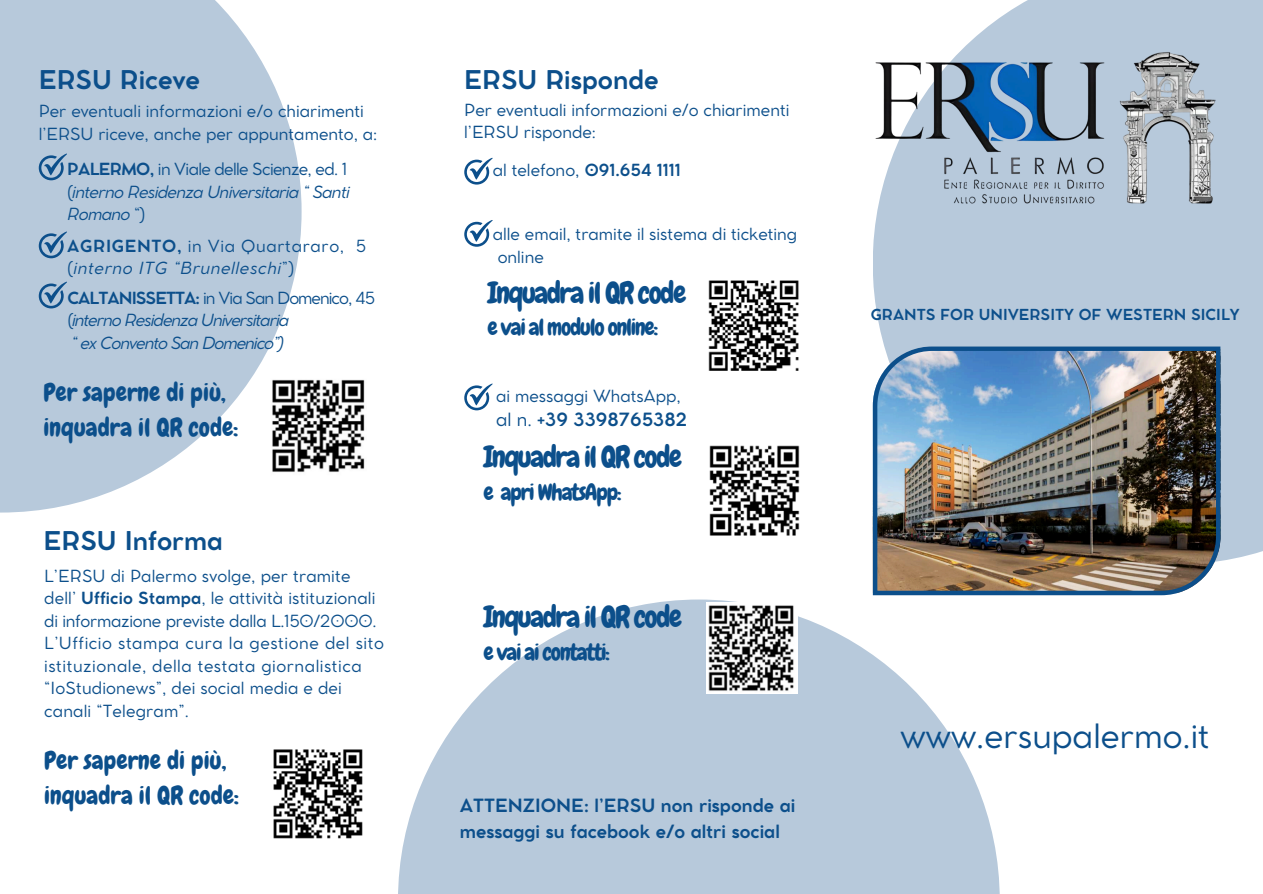
<style>
.page{position:relative;width:1263px;height:894px;background:#fff}
.page>*{position:absolute;margin:0;border:0;box-sizing:border-box;transform-origin:0 0}
.t1{font:33px "Cocomat Pro";color:#0c4f8b}
.t2{font:29.55px "Chewy";letter-spacing:-.055em;color:#0c4f8b}
.t3{font:700 25.5px "Cocomat Pro";color:#0c4f8b}
.t4{font:25.05px/34.8px "Chewy";color:#0c4f8b}
.t5{font:22.95px "Chewy";letter-spacing:-.055em;color:#0c4f8b}
.t6{font:700 18px/25.8px "Cocomat Pro";color:#0c4f8b}
.t7{font:16.5px/22.5px "Cocomat Pro";color:#0c4f8b}
.t8{font:italic 16.5px/22.5px "Cocomat Pro";letter-spacing:-.06em;color:#0c4f8b}
.t9{font:italic 16.5px/22.5px "Cocomat Pro";letter-spacing:-.04em;color:#0c4f8b}
.t10{font:italic 16.5px/22.5px "Cocomat Pro";letter-spacing:.04em;color:#0c4f8b}
.t11{font:700 15px "Cocomat Pro";color:#0c4f8b}
.s1{font-weight:700;font-style:normal}
.s2{font-style:normal}
.s3{font-weight:700}
.s4{font-weight:400}
</style>
<div class="page">
<svg style="left:873px;top:0;width:390px;height:561px;background:#bcd"></svg>
<img style="left:873px;top:50px;width:359px;height:157px">
<img style="left:873px;top:346px;width:347px;height:249px">
<svg style="left:398px;top:599px;width:602px;height:294px;fill:#b7c9db"></svg>
<svg style="left:464px;top:220px;width:28px;height:27px"></svg>
<svg style="left:464px;top:383px;width:28px;height:27px"></svg>
<svg style="left:464px;top:158px;width:28px;height:26px"></svg>
<svg style="left:0;top:0;width:302px;height:512px;background:#c1d0e0"></svg>
<svg style="left:39px;top:153px;width:28px;height:27px"></svg>
<svg style="left:39px;top:231px;width:28px;height:27px"></svg>
<svg style="left:39px;top:281px;width:28px;height:27px"></svg>
<img style="left:270px;top:377px;width:95px;height:99px">
<img style="left:273px;top:749px;width:90px;height:90px">
<img style="left:708px;top:280px;width:91px;height:91px">
<img style="left:709px;top:445px;width:91px;height:91px">
<img style="left:706px;top:602px;width:91px;height:91px">
<p class="t3" style="left:39px;top:70px;width:163px">ERSU Riceve</p>
<p class="t7" style="left:39px;top:101px;width:340px">Per eventuali informazioni e/o chiarimenti l’ERSU riceve, anche per appuntamento, a:</p>
<p class="t9" style="left:67px;top:159px;width:284px"><span class="s1">PALERMO,</span> <span class="s2">in Viale delle Scienze, ed. 1 (</span>interno Residenza Universitaria “ Santi<br>Romano <span class="s2">“)</span></p>
<h3 class="t10" style="left:67px;top:236px;width:300px"><span class="s1">AGRIGENTO,</span> <span class="s2">in Via Quartararo, 5 (</span>interno ITG “Brunelleschi<span class="s2">”)</span></h3>
<h6 class="t8" style="left:67px;top:288px;width:309px"><span class="s1">CALTANISSETTA:</span> <span class="s2">in Via San Domenico, 45 (</span>interno Residenza Universitaria<br>“ ex Convento San Domenico”)</h6>
<h6 class="t4" style="left:44px;top:375px;width:196px">Per saperne di più, inquadra il QR code:</h6>
<p class="t3" style="left:44px;top:531px;width:181px">ERSU Informa</p>
<h6 class="t7" style="left:44px;top:565px;width:341px">L’ERSU di Palermo svolge, per tramite dell’ <span class="s3">Ufficio Stampa</span>, le attività istituzionali di informazione previste dalla L.150/2000.<br>L’Ufficio stampa cura la gestione del sito istituzionale, della testata giornalistica “IoStudionews”, dei social media e dei canali “Telegram”.</h6>
<p class="t4" style="left:44px;top:743px;width:196px">Per saperne di più, inquadra il QR code:</p>
<h6 class="t3" style="left:464px;top:70px;width:196px">ERSU Risponde</h6>
<p class="t7" style="left:464px;top:100px;width:327px">Per eventuali informazioni e/o chiarimenti l’ERSU risponde:</p>
<h4 class="t7" style="left:493px;top:160px;width:190px">al telefono, <span class="s3">091.654 1111</span></h4>
<h6 class="t7" style="left:493px;top:224px;width:306px">alle email, tramite il sistema di ticketing online</h6>
<h4 class="t2" style="left:488px;top:273px;width:200px">Inquadra il QR code</h4>
<h4 class="t5" style="left:488px;top:312px;width:172px">e vai al modulo online:</h4>
<h6 class="t7" style="left:496px;top:386px;width:186px">ai messaggi WhatsApp,</h6>
<h6 class="t6" style="left:496px;top:407px;width:192px"><span class="s4">al n.</span> +39 3398765382</h6>
<p class="t2" style="left:483px;top:438px;width:200px">Inquadra il QR code</p>
<p class="t5" style="left:483px;top:477px;width:140px">e apri WhatsApp:</p>
<p class="t2" style="left:483px;top:598px;width:200px">Inquadra il QR code</p>
<p class="t5" style="left:483px;top:637px;width:128px">e vai ai contatti:</p>
<p class="t6" style="left:460px;top:793px;width:337px">ATTENZIONE: l’ERSU non risponde ai messaggi su facebook e/o altri social</p>
<h6 class="t11" style="left:871px;top:309px;width:371px">GRANTS FOR UNIVERSITY OF WESTERN SICILY</h6>
<p class="t1" style="left:901px;top:723px;width:311px">www.ersupalermo.it</p>
</div>
